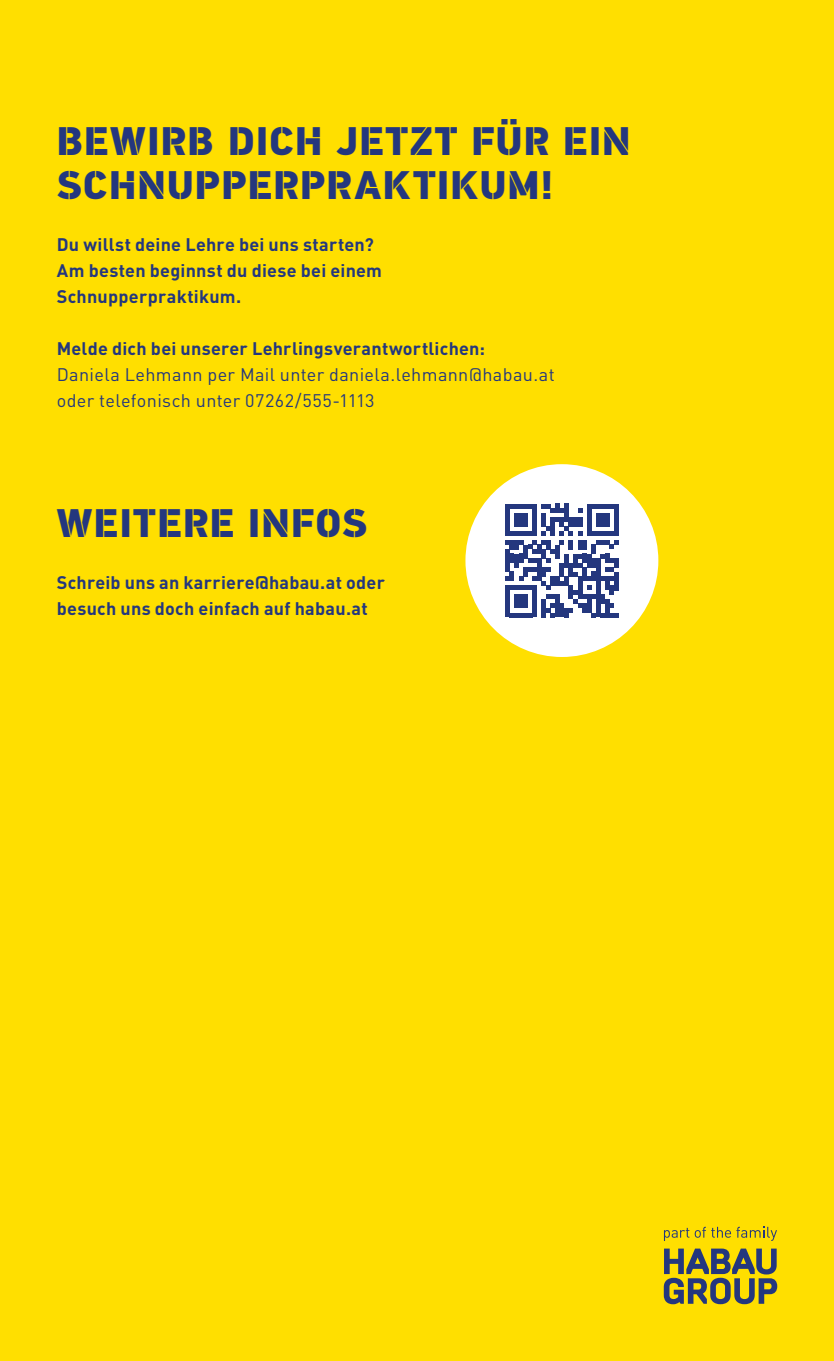
<style>
.page{position:relative;width:834px;height:1361px;background:#fff}
.page>*{position:absolute;margin:0;border:0;box-sizing:border-box;transform-origin:0 0}
.t1{font:900 40px/44px "PF Din Stencil";letter-spacing:.03em;color:#24377e}
.t2{font:700 18px/26px "DIN Pro";letter-spacing:.01em;color:#24377e}
.t3{font:18px/26px "DIN Pro";letter-spacing:.02em;color:#24377e}
</style>
<div class="page">
<div style="left:0;top:0;width:833px;height:1361px;background:#ffdf00"></div>
<div style="left:465px;top:464px;width:193px;height:193px;background:#fff;border-radius:50%"></div>
<svg style="left:505px;top:504px;width:113px;height:113px"></svg>
<svg style="left:663px;top:1248px;width:114px;height:56px"></svg>
<svg style="left:663px;top:1226px;width:42px;height:15px"></svg>
<svg style="left:711px;top:1226px;width:65px;height:15px"></svg>
<h1 class="t1" style="left:57px;top:120px;width:575px">BEWIRB DICH JETZT FÜR EIN<br>SCHNUPPERPRAKTIKUM!</h1>
<p class="t2" style="left:57px;top:230px;width:327px">Du willst deine Lehre bei uns starten?<br>Am besten beginnst du diese bei einem<br>Schnupperpraktikum.</p>
<p class="t2" style="left:57px;top:334px;width:430px">Melde dich bei unserer Lehrlingsverantwortlichen:</p>
<p class="t3" style="left:57px;top:360px;width:499px">Daniela Lehmann per Mail unter daniela.lehmann@habau.at oder telefonisch unter 07262/555-1113</p>
<h1 class="t1" style="left:57px;top:502px;width:311px">WEITERE INFOS</h1>
<p class="t2" style="left:57px;top:568px;width:329px">Schreib uns an karriere@habau.at oder besuch uns doch einfach auf habau.at</p>
</div>
